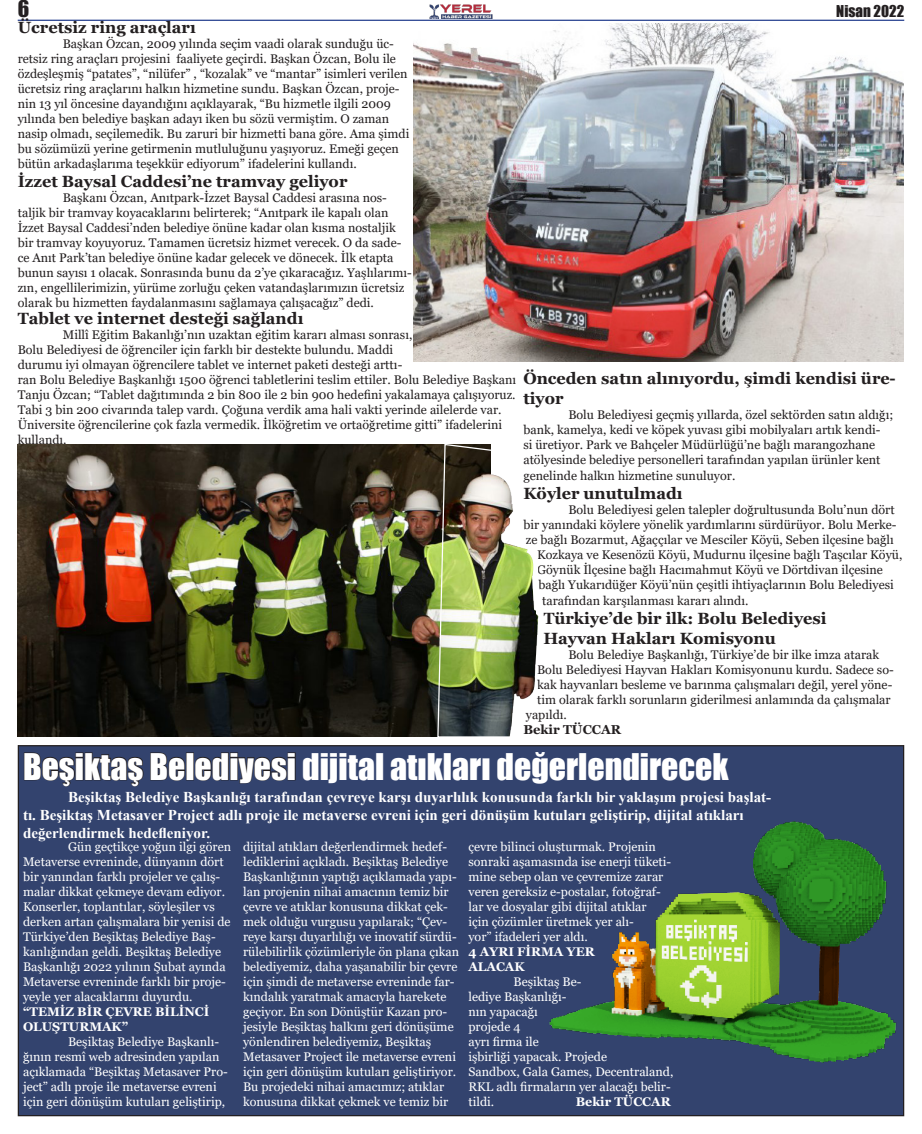
<style>
.page{position:relative;width:922px;height:1134px;background:#fff}
.page>*{position:absolute;margin:0;border:0;box-sizing:border-box;transform-origin:0 0}
.t1{font:33.75px "Impact";color:#fff}
.t2{font:21.25px "Impact";color:#231f20}
.t3{font:700 16.25px/19.5px "Georgia";color:#231f20}
.t4{font:700 15px/18px "Times New Roman";color:#fff}
.t5{font:15px "Impact";color:#231f20}
.t6{font:700 12.88px "Georgia";color:#231f20}
.t7{font:12.5px/15px "Georgia";color:#231f20}
.t8{font:12.5px/15px "Georgia";color:#fff}
.t9{font:700 12.5px/15px "Georgia";color:#fff}
.s1{color:#231f20}
</style>
<div class="page">
<hr style="left:18px;top:20px;width:886px;height:1px;background:#253f8e">
<img style="left:429px;top:4px;width:64px;height:15px">
<div style="left:18px;top:746px;width:885px;height:370px;background:#33436e"></div>
<img style="left:493px;top:821px;width:410px;height:295px">
<img style="left:413px;top:23px;width:490px;height:339px">
<img style="left:18px;top:444px;width:418px;height:293px">
<img style="left:436px;top:444px;width:103px;height:293px">
<h2 class="t2" style="left:18px;top:-8px;width:13px">6</h2>
<p class="t5" style="left:836px;top:0;width:69px">Nisan 2022</p>
<p class="t3" style="left:18px;top:18px;width:179px">Ücretsiz ring araçları</p>
<p class="t7" style="left:18px;top:37px;width:393px;text-indent:45px">Başkan Özcan, 2009 yılında seçim vaadi olarak sunduğu üc&shy;retsiz ring araçları projesini faaliyete geçirdi. Başkan Özcan, Bolu ile özdeşleşmiş “patates”, “nilüfer” , “kozalak” ve “mantar” isimleri verilen ücretsiz ring araçlarını halkın hizmetine sundu. Başkan Özcan, proje&shy;nin 13 yıl öncesine dayandığını açıklayarak, “Bu hizmetle ilgili 2009 yılında ben belediye başkan adayı iken bu sözü vermiştim. O zaman nasip olmadı, seçilemedik. Bu zaruri bir hizmetti bana göre. Ama şimdi bu sözümüzü yerine getirmenin mutluluğunu yaşıyoruz. Emeği geçen bütün arkadaşlarıma teşekkür ediyorum” ifadelerini kullandı.</p>
<p class="t3" style="left:18px;top:172px;width:331px">İzzet Baysal Caddesi’ne tramvay geliyor</p>
<p class="t7" style="left:18px;top:191px;width:395px;text-indent:45px">Başkanı Özcan, Anıtpark-İzzet Baysal Caddesi arasına nos&shy;taljik bir tramvay koyacaklarını belirterek; “Anıtpark ile kapalı olan İzzet Baysal Caddesi’nden belediye önüne kadar olan kısma nostaljik bir tramvay koyuyoruz. Tamamen ücretsiz hizmet verecek. O da sade&shy;ce Anıt Park’tan belediye önüne kadar gelecek ve dönecek. İlk etapta bunun sayısı 1 olacak. Sonrasında bunu da 2’ye çıkaracağız. Yaşlılarımı&shy;zın, engellilerimizin, yürüme zorluğu çeken vatandaşlarımızın ücretsiz olarak bu hizmetten faydalanmasını sağlamaya çalışacağız” dedi.</p>
<p class="t3" style="left:18px;top:308px;width:287px">Tablet ve internet desteği sağlandı</p>
<p class="t7" style="left:18px;top:327px;width:500px;text-indent:45px">Millî Eğitim Bakanlığı’nın uzaktan eğitim kararı alması sonrası,<br>Bolu Belediyesi de öğrenciler için farklı bir destekte bulundu. Maddi<br>durumu iyi olmayan öğrencilere tablet ve internet paketi desteği arttı-<br>ran Bolu Belediye Başkanlığı 1500 öğrenci tabletlerini teslim ettiler. Bolu Belediye Başkanı Tanju Özcan; “Tablet dağıtımında 2 bin 800 ile 2 bin 900 hedefini yakalamaya çalışıyoruz.<br>Tabi 3 bin 200 civarında talep vardı. Çoğuna verdik ama hali vakti yerinde ailelerde var.<br>Üniversite öğrencilerine çok fazla vermedik. İlköğretim ve ortaöğretime gitti” ifadelerini kullandı.</p>
<p class="t3" style="left:523px;top:369px;width:374px">Önceden satın alınıyordu, şimdi kendisi üre&shy;tiyor</p>
<p class="t7" style="left:523px;top:407px;width:371px;text-indent:45px">Bolu Belediyesi geçmiş yıllarda, özel sektörden satın aldığı; bank, kamelya, kedi ve köpek yuvası gibi mobilyaları artık kendi-<br>si üretiyor. Park ve Bahçeler Müdürlüğü’ne bağlı marangozhane atölyesinde belediye personelleri tarafından yapılan ürünler kent genelinde halkın hizmetine sunuluyor.</p>
<p class="t3" style="left:523px;top:484px;width:161px">Köyler unutulmadı</p>
<p class="t7" style="left:568px;top:502px;width:328px">Bolu Belediyesi gelen talepler doğrultusunda Bolu’nun dört</p>
<p class="t7" style="left:523px;top:517px;width:374px">bir yanındaki köylere yönelik yardımlarını sürdürüyor. Bolu Merke-</p>
<p class="t7" style="left:525px;top:532px;width:369px">ze bağlı Bozarmut, Ağaççılar ve Mesciler Köyü, Seben ilçesine bağlı</p>
<p class="t7" style="left:537px;top:547px;width:366px">Kozkaya ve Kesenözü Köyü, Mudurnu ilçesine bağlı Taşcılar Köyü,</p>
<p class="t7" style="left:537px;top:562px;width:347px">Göynük İlçesine bağlı Hacımahmut Köyü ve Dörtdivan ilçesine</p>
<p class="t7" style="left:538px;top:577px;width:357px">bağlı Yukarıdüğer Köyü’nün çeşitli ihtiyaçlarının Bolu Belediyesi</p>
<p class="t7" style="left:542px;top:593px;width:208px">tarafından karşılanması kararı alındı.</p>
<p class="t3" style="left:543px;top:609px;width:284px">Türkiye’de bir ilk: Bolu Belediyesi</p>
<p class="t3" style="left:543px;top:628px;width:234px">Hayvan Hakları Komisyonu</p>
<p class="t7" style="left:568px;top:647px;width:312px">Bolu Belediye Başkanlığı, Türkiye’de bir ilke imza atarak</p>
<p class="t7" style="left:537px;top:662px;width:358px">Bolu Belediyesi Hayvan Hakları Komisyonunu kurdu. Sadece so-</p>
<p class="t7" style="left:537px;top:677px;width:356px">kak hayvanları besleme ve barınma çalışmaları değil, yerel yöne-</p>
<p class="t7" style="left:537px;top:692px;width:355px">tim olarak farklı sorunların giderilmesi anlamında da çalışmalar</p>
<p class="t7" style="left:525px;top:707px;width:43px">yapıldı.</p>
<p class="t6" style="left:523px;top:722px;width:99px">Bekir TÜCCAR</p>
<p class="t1" style="left:23px;top:740px;width:707px"><span class="s1">Beşiktaş Belediyesi</span> dijital atıkları değerlendirecek</p>
<p class="t4" style="left:23px;top:787px;width:749px;text-indent:45px">Beşiktaş Belediye Başkanlığı tarafından çevreye karşı duyarlılık konusunda farklı bir yaklaşım projesi başlat&shy;tı. Beşiktaş Metasaver Project adlı proje ile metaverse evreni için geri dönüşüm kutuları geliştirip, dijital atıkları değerlendirmek hedefleniyor.</p>
<p class="t8" style="left:243px;top:839px;width:217px">dijital atıkları değerlendirmek hedef&shy;lediklerini açıkladı. Beşiktaş Belediye Başkanlığının yaptığı açıklamada yapı&shy;lan projenin nihai amacının temiz bir çevre ve atıklar konusuna dikkat çek&shy;mek olduğu vurgusu yapılarak; “Çev&shy;reye karşı duyarlılığı ve inovatif sürdü&shy;rülebilirlik çözümleriyle ön plana çıkan belediyemiz, daha yaşanabilir bir çevre için şimdi de metaverse evreninde far&shy;kındalık yaratmak amacıyla harekete geçiyor. En son Dönüştür Kazan pro&shy;jesiyle Beşiktaş halkını geri dönüşüme yönlendiren belediyemiz, Beşiktaş Metasaver Project ile metaverse evreni için geri dönüşüm kutuları geliştiriyor.<br>Bu projedeki nihai amacımız; atıklar konusuna dikkat çekmek ve temiz bir</p>
<p class="t8" style="left:468px;top:839px;width:204px">çevre bilinci oluşturmak. Projenin sonraki aşamasında ise enerji tüketi&shy;mine sebep olan ve çevremize zarar veren gereksiz e-postalar, fotoğraf&shy;lar ve dosyalar gibi dijital atıklar<br>için çözümler üretmek yer alı-<br>yor” ifadeleri yer aldı.</p>
<p class="t8" style="left:23px;top:839px;width:209px;text-indent:45px">Gün geçtikçe yoğun ilgi gören Metaverse evreninde, dünyanın dört bir yanından farklı projeler ve çalış&shy;malar dikkat çekmeye devam ediyor.<br>Konserler, toplantılar, söyleşiler vs derken artan çalışmalara bir yenisi de Türkiye’den Beşiktaş Belediye Baş&shy;kanlığından geldi. Beşiktaş Belediye Başkanlığı 2022 yılının Şubat ayında Metaverse evreninde farklı bir proje&shy;yeyle yer alacaklarını duyurdu.</p>
<p class="t9" style="left:23px;top:1004px;width:188px">“TEMİZ BİR ÇEVRE BİLİNCİ<br>OLUŞTURMAK”</p>
<p class="t8" style="left:23px;top:1034px;width:206px;text-indent:45px">Beşiktaş Belediye Başkanlı&shy;ğının resmî web adresinden yapılan açıklamada “Beşiktaş Metasaver Pro&shy;ject” adlı proje ile metaverse evreni için geri dönüşüm kutuları geliştirip,</p>
<p class="t9" style="left:468px;top:944px;width:128px">4 AYRI FİRMA YER<br>ALACAK</p>
<p class="t8" style="left:468px;top:974px;width:206px;text-indent:45px">Beşiktaş Be-<br>lediye Başkanlığı-<br>nın yapacağı<br>projede 4<br>ayrı firma ile<br>işbirliği yapacak. Projede<br>Sandbox, Gala Games, Decentraland,<br>RKL adlı firmaların yer alacağı belir&shy;tildi.</p>
<p class="t9" style="left:575px;top:1094px;width:96px">Bekir TÜCCAR</p>
</div>
